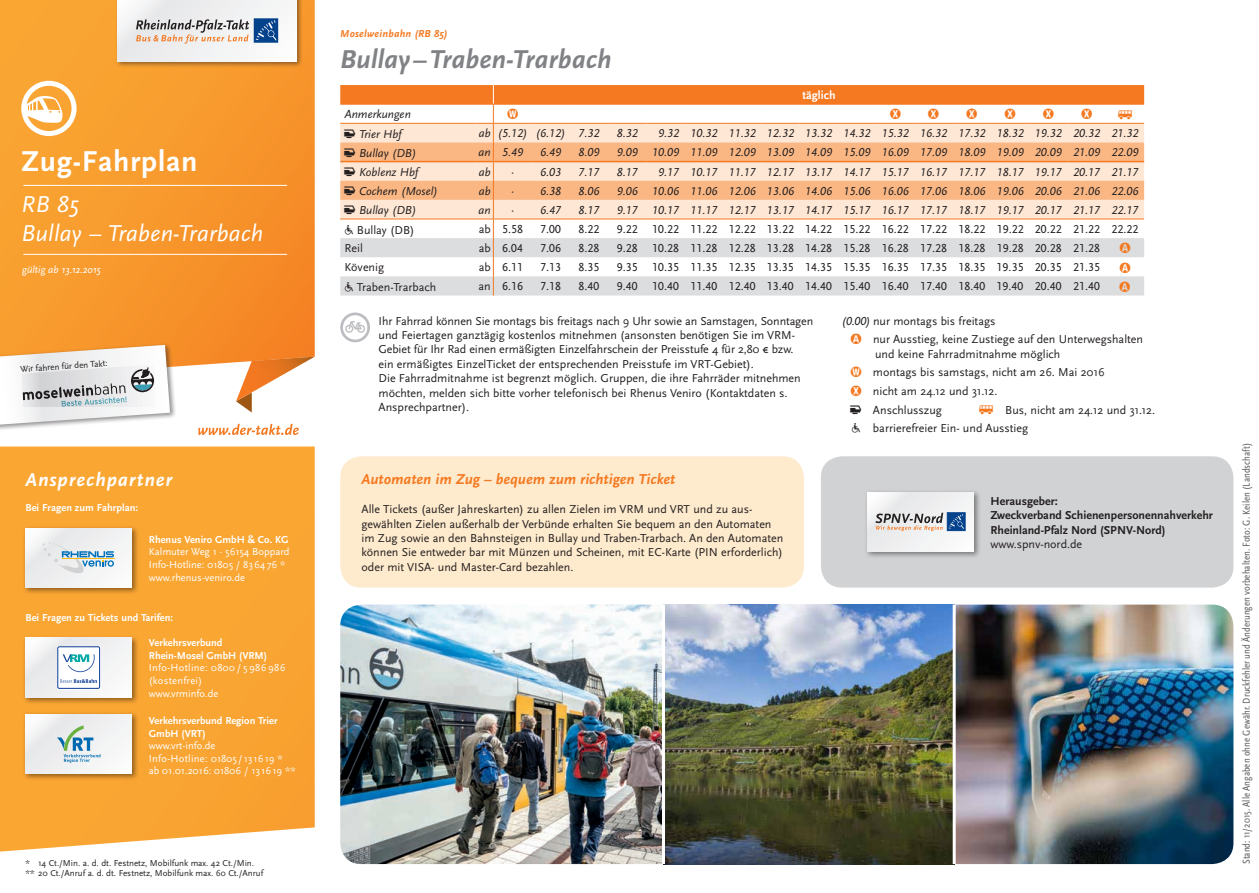
<style>
.page{position:relative;width:1259px;height:893px;background:#fff}
.page>*{position:absolute;margin:0;border:0;box-sizing:border-box;transform-origin:0 0}
.t1{font:700 30px "Scala Sans OT";letter-spacing:.025em;color:#fff}
.t2{font:italic 700 27px "Scala Sans OT";color:#808285}
.t3{font:italic 24px/28.8px "Scala Sans OT";letter-spacing:.01em;color:#fff}
.t4{font:italic 700 19.5px "Scala Sans OT";letter-spacing:.05em;color:#fff}
.t5{font:italic 700 15px "Scala Sans OT";color:#f47921}
.t6{font:12px/14.4px "Scala Sans OT";color:#231f20}
.t7{font:italic 12px "Scala Sans OT";color:#231f20}
.t8{font:700 12px/14.4px "Scala Sans OT";color:#231f20}
.t9{font:700 12px "Scala Sans OT";color:#fff}
.t10{font:12px "Bundesbahn Pi Std 2";color:#f47921}
.t11{font:700 10.5px/12.6px "Scala Sans OT";color:#fff}
.t12{font:10.5px/12.6px "Scala Sans OT";color:#fff}
.t13{font:condensed 10.5px "Scala Sans OT";color:#636366}
.t14{font:10.5px/12.6px "Scala Sans OT";letter-spacing:.025em;color:#fff}
.t15{font:italic 700 10.5px "Scala Sans OT";letter-spacing:.025em;color:#f47921}
.t16{font:italic 10.5px "Scala Sans OT";color:#fff}
.t17{font:9px/10.8px "Scala Sans OT";color:#231f20}
.s1{font-style:italic}
.s2{color:#f47921}
</style>
<div class="page">
<div style="left:0;top:446px;width:315px;height:406px;background:#faa633"></div>
<div style="left:23px;top:525px;width:116px;height:70px;background:#231f20;opacity:.5"></div>
<div style="left:26px;top:528px;width:106px;height:60px;background:#f1f2f3"></div>
<svg style="left:43px;top:542px;width:71px;height:31px"></svg>
<hr style="left:62px;top:558px;width:52px;height:1px;background:#fcb814">
<div style="left:23px;top:635px;width:116px;height:70px;background:#231f20;opacity:.5"></div>
<div style="left:26px;top:638px;width:106px;height:59px;background:#f1f2f3"></div>
<div style="left:57px;top:646px;width:43px;height:43px;background:#fff"></div>
<div style="left:57px;top:646px;width:43px;height:43px;border:1px solid #18469d;border-radius:2px"></div>
<svg style="left:63px;top:654px;width:32px;height:18px"></svg>
<svg style="left:60px;top:679px;width:37px;height:4px"></svg>
<div style="left:23px;top:711px;width:116px;height:70px;background:#231f20;opacity:.5"></div>
<div style="left:26px;top:714px;width:106px;height:60px;background:#f1f2f3"></div>
<svg style="left:57px;top:725px;width:43px;height:38px"></svg>
<svg style="left:0;top:0;width:315px;height:367px;background:#f7982d"></svg>
<svg style="left:236px;top:357px;width:79px;height:55px"></svg>
<div style="left:0;top:343px;width:176px;height:89px;background:#231f20;opacity:.5"></div>
<img style="left:340px;top:605px;width:322px;height:259px">
<img style="left:955px;top:605px;width:278px;height:259px">
<img style="left:665px;top:605px;width:288px;height:259px">
<svg style="left:198px;top:424px;width:101px;height:11px"></svg>
<div style="left:340px;top:456px;width:464px;height:132px;background:#feeacc;border-radius:21px"></div>
<hr style="left:23px;top:185px;width:264px;height:1px;background:#fff">
<hr style="left:23px;top:254px;width:264px;height:1px;background:#fff">
<svg style="left:21px;top:81px;width:56px;height:55px"></svg>
<div style="left:115px;top:0;width:188px;height:68px;background:#231f20;opacity:.5"></div>
<div style="left:118px;top:0;width:178px;height:61px;background:#f1f2f3"></div>
<div style="left:254px;top:18px;width:24px;height:25px;background:#05428c"></div>
<svg style="left:256px;top:20px;width:20px;height:21px"></svg>
<svg style="left:136px;top:19px;width:113px;height:25px"></svg>
<svg style="left:0;top:345px;width:170px;height:80px"></svg>
<svg style="left:340px;top:313px;width:30px;height:29px"></svg>
<div style="left:821px;top:456px;width:412px;height:132px;background:#d1d2d4;border-radius:21px"></div>
<div style="left:864px;top:489px;width:117px;height:70px;background:#231f20;opacity:.5"></div>
<div style="left:867px;top:492px;width:106px;height:60px;background:#f0f1f2"></div>
<div style="left:947px;top:513px;width:18px;height:18px;border:1px solid #05428c"></div>
<svg style="left:875px;top:513px;width:88px;height:18px"></svg>
<svg style="left:340px;top:85px;width:804px;height:211px"></svg>
<h1 class="t1" style="left:21px;top:144px;width:178px">Zug-Fahrplan</h1>
<h3 class="t3" style="left:21px;top:191px;width:243px">RB 85<br>Bullay – Traben-Trarbach</h3>
<p class="t16" style="left:22px;top:264px;width:80px">gültig ab 13.12.2015</p>
<p class="t17" style="left:20px;top:364px;width:89px;rotate:-4deg">Wir fahren für den Takt:</p>
<h3 class="t4" style="left:26px;top:469px;width:148px">Ansprechpartner</h3>
<p class="t11" style="left:26px;top:501px;width:114px">Bei Fragen zum Fahrplan:</p>
<p class="t11" style="left:149px;top:533px;width:141px">Rhenus Veniro GmbH &amp; Co. KG</p>
<p class="t12" style="left:149px;top:546px;width:142px">Kalmuter Weg 1 · 56154 Boppard<br>Info-Hotline: 01805 / 83 64 76 * www.rhenus-veniro.de</p>
<p class="t11" style="left:26px;top:611px;width:149px">Bei Fragen zu Tickets und Tarifen:</p>
<p class="t11" style="left:149px;top:637px;width:120px">Verkehrsverbund<br>Rhein-Mosel GmbH (VRM)</p>
<p class="t14" style="left:149px;top:662px;width:138px">Info-Hotline: 0800 / 5 986 986 (kostenfrei)<br>www.vrminfo.de</p>
<p class="t11" style="left:149px;top:714px;width:130px">Verkehrsverbund Region Trier<br>GmbH (VRT)</p>
<p class="t12" style="left:149px;top:740px;width:148px">www.vrt-info.de<br>Info-Hotline: 01805 / 13 16 19 * ab 01.01.2016: 01806 / 13 16 19 **</p>
<p class="t17" style="left:26px;top:857px;width:239px">* 14 Ct./Min. a. d. dt. Festnetz, Mobilfunk max. 42 Ct./Min. ** 20 Ct./Anruf a. d. dt. Festnetz, Mobilfunk max. 60 Ct./Anruf</p>
<p class="t15" style="left:340px;top:28px;width:109px">Moselweinbahn (RB 85)</p>
<h2 class="t2" style="left:340px;top:44px;width:273px">Bullay–Traben-Trarbach</h2>
<p class="t9" style="left:802px;top:88px;width:35px">täglich</p>
<p class="t7" style="left:344px;top:108px;width:68px">Anmerkungen</p>
<p class="t10" style="left:1118px;top:109px;width:15px">•</p>
<p class="t7" style="left:359px;top:128px;width:44px">Trier Hbf</p>
<p class="t7" style="left:479px;top:127px;width:122px">ab (5.12) (6.12) 7.32</p>
<p class="t7" style="left:617px;top:127px;width:23px">8.32</p>
<p class="t7" style="left:658px;top:127px;width:482px">9.32 10.32 11.32 12.32 13.32 14.32 15.32 16.32 17.32 18.32 19.32 20.32 21.32</p>
<p class="t7" style="left:359px;top:146px;width:59px">Bullay (DB)</p>
<p class="t7" style="left:478px;top:146px;width:46px">an 5.49</p>
<p class="t7" style="left:540px;top:146px;width:23px">6.49</p>
<p class="t7" style="left:578px;top:146px;width:23px">8.09</p>
<p class="t7" style="left:617px;top:146px;width:523px">9.09 10.09 11.09 12.09 13.09 14.09 15.09 16.09 17.09 18.09 19.09 20.09 21.09 22.09</p>
<p class="t7" style="left:359px;top:166px;width:61px">Koblenz Hbf</p>
<p class="t7" style="left:479px;top:166px;width:13px">ab</p>
<p class="t7" style="left:511px;top:166px;width:52px">· 6.03</p>
<p class="t7" style="left:578px;top:166px;width:23px">7.17</p>
<p class="t7" style="left:617px;top:166px;width:23px">8.17</p>
<p class="t7" style="left:658px;top:166px;width:482px">9.17 10.17 11.17 12.17 13.17 14.17 15.17 16.17 17.17 18.17 19.17 20.17 21.17</p>
<p class="t7" style="left:359px;top:185px;width:80px">Cochem (Mosel)</p>
<p class="t7" style="left:479px;top:184px;width:13px">ab</p>
<p class="t7" style="left:511px;top:184px;width:52px">· 6.38</p>
<p class="t7" style="left:578px;top:184px;width:23px">8.06</p>
<p class="t7" style="left:617px;top:184px;width:523px">9.06 10.06 11.06 12.06 13.06 14.06 15.06 16.06 17.06 18.06 19.06 20.06 21.06 22.06</p>
<p class="t7" style="left:359px;top:204px;width:59px">Bullay (DB)</p>
<p class="t7" style="left:478px;top:203px;width:14px">an</p>
<p class="t7" style="left:511px;top:203px;width:52px">· 6.47</p>
<p class="t7" style="left:578px;top:203px;width:23px">8.17</p>
<p class="t7" style="left:617px;top:203px;width:523px">9.17 10.17 11.17 12.17 13.17 14.17 15.17 16.17 17.17 18.17 19.17 20.17 21.17 22.17</p>
<p class="t6" style="left:344px;top:223px;width:71px">• Bullay (DB)</p>
<p class="t6" style="left:479px;top:222px;width:46px">ab 5.58</p>
<p class="t6" style="left:540px;top:222px;width:23px">7.00</p>
<p class="t6" style="left:578px;top:222px;width:23px">8.22</p>
<p class="t6" style="left:617px;top:222px;width:523px">9.22 10.22 11.22 12.22 13.22 14.22 15.22 16.22 17.22 18.22 19.22 20.22 21.22 22.22</p>
<p class="t6" style="left:344px;top:241px;width:20px">Reil</p>
<p class="t6" style="left:479px;top:241px;width:46px">ab 6.04</p>
<p class="t6" style="left:540px;top:241px;width:23px">7.06</p>
<p class="t6" style="left:578px;top:241px;width:23px">8.28</p>
<p class="t6" style="left:617px;top:241px;width:485px">9.28 10.28 11.28 12.28 13.28 14.28 15.28 16.28 17.28 18.28 19.28 20.28 21.28</p>
<p class="t6" style="left:344px;top:260px;width:41px">Kövenig</p>
<p class="t6" style="left:479px;top:260px;width:46px">ab 6.11</p>
<p class="t6" style="left:540px;top:260px;width:23px">7.13</p>
<p class="t6" style="left:578px;top:260px;width:23px">8.35</p>
<p class="t6" style="left:617px;top:260px;width:485px">9.35 10.35 11.35 12.35 13.35 14.35 15.35 16.35 17.35 18.35 19.35 20.35 21.35</p>
<p class="t6" style="left:344px;top:280px;width:93px">• Traben-Trarbach</p>
<p class="t6" style="left:478px;top:280px;width:46px">an 6.16</p>
<p class="t6" style="left:540px;top:280px;width:23px">7.18</p>
<p class="t6" style="left:578px;top:280px;width:23px">8.40</p>
<p class="t6" style="left:617px;top:280px;width:485px">9.40 10.40 11.40 12.40 13.40 14.40 15.40 16.40 17.40 18.40 19.40 20.40 21.40</p>
<p class="t6" style="left:378px;top:314px;width:436px">Ihr Fahrrad können Sie montags bis freitags nach 9 Uhr sowie an Samstagen, Sonntagen und Feiertagen ganztägig kostenlos mitnehmen (ansonsten benötigen Sie im VRM-Gebiet für Ihr Rad einen ermäßigten Einzelfahrschein der Preisstufe 4 für 2,80 € bzw.<br>ein ermäßigtes EinzelTicket der entsprechenden Preisstufe im VRT-Gebiet).<br>Die Fahrradmitnahme ist begrenzt möglich. Gruppen, die ihre Fahrräder mitnehmen möchten, melden sich bitte vorher telefonisch bei Rhenus Veniro (Kontaktdaten s.<br>Ansprechpartner).</p>
<p class="t6" style="left:873px;top:312px;width:272px;line-height:18.6px;text-indent:-31px"><span class="s1">(0.00)</span> nur montags bis freitags<br>nur Ausstieg, keine Zustiege auf den Unterwegshalten</p>
<p class="t6" style="left:873px;top:345px;width:233px;line-height:18.6px">und keine Fahrradmitnahme möglich montags bis samstags, nicht am 26. Mai 2016 nicht am 24.12 und 31.12.</p>
<p class="t6" style="left:841px;top:403px;width:102px">• Anschlusszug</p>
<p class="t6" style="left:979px;top:403px;width:177px"><span class="s2">•</span> Bus, nicht am 24.12 und 31.12.</p>
<p class="t6" style="left:851px;top:422px;width:178px">• barrierefreier Ein- und Ausstieg</p>
<p class="t5" style="left:361px;top:471px;width:315px">Automaten im Zug – bequem zum richtigen Ticket</p>
<p class="t6" style="left:361px;top:502px;width:423px">Alle Tickets (außer Jahreskarten) zu allen Zielen im VRM und VRT und zu aus&shy;gewählten Zielen außerhalb der Verbünde erhalten Sie bequem an den Automaten im Zug sowie an den Bahnsteigen in Bullay und Traben-Trarbach. An den Automaten können Sie entweder bar mit Münzen und Scheinen, mit EC-Karte (PIN erforderlich) oder mit VISA- und Master-Card bezahlen.</p>
<p class="t8" style="left:990px;top:494px;width:224px">Herausgeber:<br>Zweckverband Schienenpersonennahverkehr<br>Rheinland-Pfalz Nord (SPNV-Nord)</p>
<p class="t6" style="left:990px;top:537px;width:93px">www.spnv-nord.de</p>
<p class="t13" style="left:1240px;top:864px;width:422px;rotate:-90deg">Stand: 11/2015. Alle Angaben ohne Gewähr. Druckfehler und Änderungen vorbehalten. Foto: G. Keilen (Landschaft)</p>
</div>
